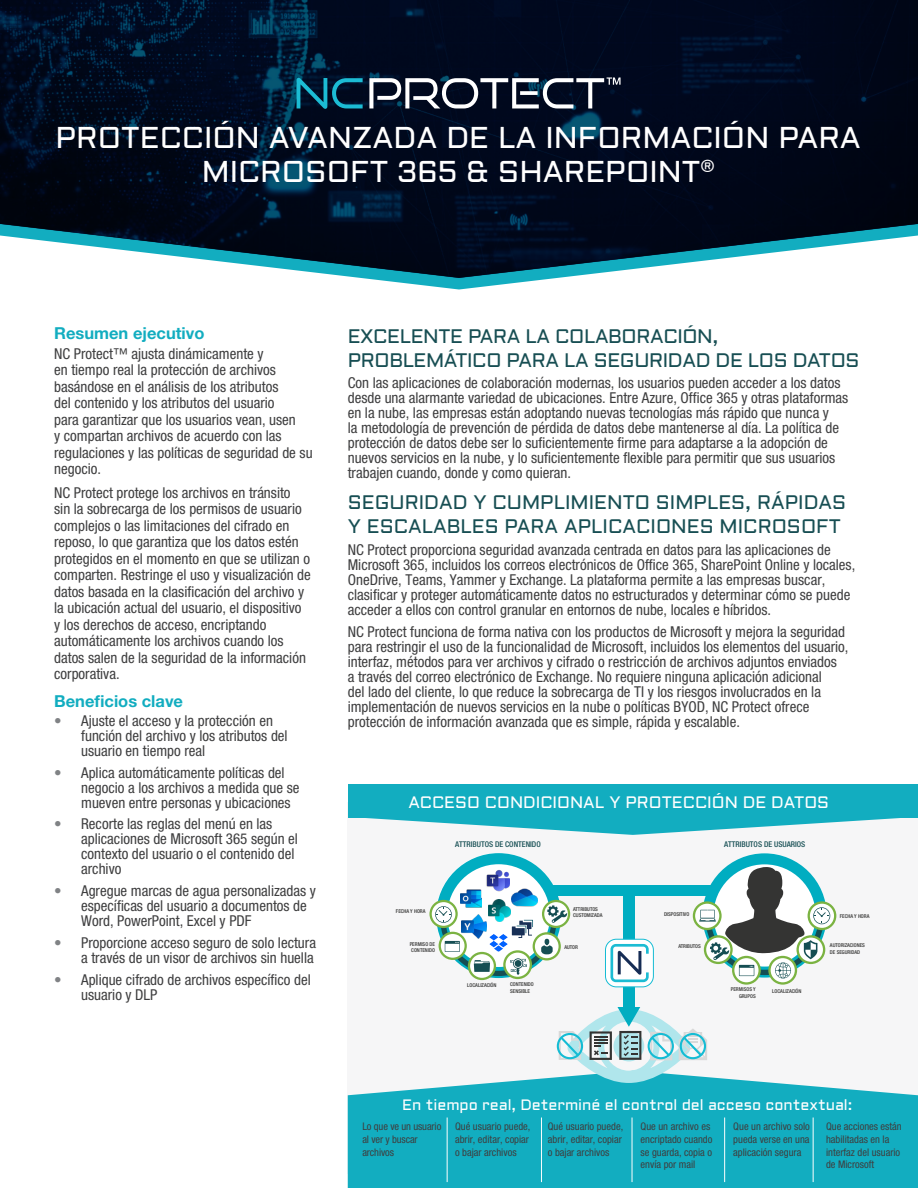
<style>
.page{position:relative;width:918px;height:1188px;background:#fff}
.page>*{position:absolute;margin:0;border:0;box-sizing:border-box;transform-origin:0 0}
.t1{font:30px/34.5px "Aldrich";color:#fff;text-align:center}
.t2{font:19.5px/24px "Aldrich";color:#174e53}
.t3{font:19.5px/24px "Aldrich";letter-spacing:-.02em;color:#174e53}
.t4{font:16.5px "Aldrich";color:#fff}
.t5{font:700 16.5px "Helvetica Neue LT Std";color:#12adc0}
.t6{font:condensed 15px/15px "Helvetica Neue LT Std";color:#3e3e3f}
.t7{font:15px "Aldrich";letter-spacing:-.005em;color:#fff}
.t8{font:condensed 10.5px/12.6px "Helvetica Neue LT Std";color:#3e3e3f}
.t9{font:500 condensed 7.95px "Helvetica Neue LT Std";color:#154e53}
.t10{font:500 condensed 5.25px/6.3px "Helvetica Neue LT Std";color:#343433}
.s1{font-weight:300;font-stretch:normal;color:#808285}
</style>
<div class="page">
<div style="left:348px;top:802px;width:570px;height:372px;background:#f6f6f7"></div>
<svg style="left:348px;top:1077px;width:570px;height:111px;background:#20b1c3"></svg>
<div style="left:554px;top:886px;width:157px;height:10px;background:#00adc1"></div>
<div style="left:623px;top:886px;width:12px;height:124px;background:#00adc1"></div>
<div style="left:605px;top:939px;width:48px;height:48px;background:#fff;border-radius:11px"></div>
<div style="left:605px;top:939px;width:49px;height:48px;border:1px solid #15bcd4;border-radius:11px"></div>
<svg style="left:610px;top:944px;width:39px;height:38px"></svg>
<div style="left:557px;top:1033px;width:26px;height:26px;border:2px solid #15bcd4;border-radius:50%"></div>
<svg style="left:559px;top:1007px;width:148px;height:76px"></svg>
<svg style="left:429px;top:853px;width:141px;height:127px"></svg>
<svg style="left:693px;top:853px;width:143px;height:132px"></svg>
<hr style="left:447px;top:1118px;width:1px;height:64px;background:#fff">
<hr style="left:541px;top:1118px;width:1px;height:64px;background:#fff">
<hr style="left:632px;top:1118px;width:1px;height:64px;background:#fff">
<hr style="left:724px;top:1118px;width:1px;height:64px;background:#fff">
<hr style="left:813px;top:1118px;width:1px;height:64px;background:#fff">
<div style="left:348px;top:784px;width:569px;height:34px;background:#12adc0"></div>
<svg style="left:366px;top:817px;width:552px;height:18px"></svg>
<svg style="left:362px;top:278px;width:194px;height:12px"></svg>
<img style="left:0;top:0;width:918px;height:278px">
<svg style="left:297px;top:78px;width:66px;height:31px;background:#08445c"></svg>
<svg style="left:369px;top:77px;width:252px;height:31px"></svg>
<h1 class="t1" style="left:56px;top:121px;width:807px">PROTECCIÓN AVANZADA DE LA INFORMACIÓN PARA<br>MICROSOFT 365 &amp; SHAREPOINT<sup>®</sup></h1>
<p class="t5" style="left:54px;top:323px;width:152px">Resumen ejecutivo</p>
<p class="t6" style="left:54px;top:345px;width:260px;line-height:16.5px">NC Protect™ ajusta dinámicamente y<br>en tiempo real la protección de archivos basándose en el análisis de los atributos<br>del contenido y los atributos del usuario<br>para garantizar que los usuarios vean, usen<br>y compartan archivos de acuerdo con las regulaciones y las políticas de seguridad de su negocio.</p>
<p class="t6" style="left:54px;top:484px;width:258px;line-height:16.5px">NC Protect protege los archivos en tránsito<br>sin la sobrecarga de los permisos de usuario complejos o las limitaciones del cifrado en reposo, lo que garantiza que los datos estén protegidos en el momento en que se utilizan o comparten. Restringe el uso y visualización de datos basada en la clasificación del archivo y la ubicación actual del usuario, el dispositivo y los derechos de acceso, encriptando automáticamente los archivos cuando los datos salen de la seguridad de la información corporativa.</p>
<p class="t5" style="left:54px;top:691px;width:130px">Beneficios clave</p>
<p class="t6" style="left:81px;top:713px;width:208px;text-indent:-27px"><span class="s1">•</span> Ajuste el acceso y la protección en función del archivo y los atributos del usuario en tiempo real</p>
<p class="t6" style="left:81px;top:765px;width:220px;text-indent:-27px"><span class="s1">•</span> Aplica automáticamente políticas del negocio a los archivos a medida que se mueven entre personas y ubicaciones</p>
<p class="t6" style="left:81px;top:817px;width:218px;text-indent:-27px"><span class="s1">•</span> Recorte las reglas del menú en las aplicaciones de Microsoft 365 según el contexto del usuario o el contenido del archivo</p>
<p class="t6" style="left:81px;top:883px;width:236px;text-indent:-27px"><span class="s1">•</span> Agregue marcas de agua personalizadas y específicas del usuario a documentos de<br>Word, PowerPoint, Excel y PDF</p>
<p class="t6" style="left:54px;top:935px;width:263px;text-align:right"><span class="s1">•</span> Proporcione acceso seguro de solo lectura a través de un visor de archivos sin huella</p>
<p class="t6" style="left:81px;top:972px;width:231px;text-indent:-27px"><span class="s1">•</span> Aplique cifrado de archivos específico del usuario y DLP</p>
<h2 class="t3" style="left:348px;top:324px;width:513px">EXCELENTE PARA LA COLABORACIÓN,<br>PROBLEMÁTICO PARA LA SEGURIDAD DE LOS DATOS</h2>
<p class="t6" style="left:348px;top:375px;width:502px">Con las aplicaciones de colaboración modernas, los usuarios pueden acceder a los datos desde una alarmante variedad de ubicaciones. Entre Azure, Office 365 y otras plataformas en la nube, las empresas están adoptando nuevas tecnologías más rápido que nunca y<br>la metodología de prevención de pérdida de datos debe mantenerse al día. La política de protección de datos debe ser lo suficientemente firme para adaptarse a la adopción de nuevos servicios en la nube, y lo suficientemente flexible para permitir que sus usuarios trabajen cuando, donde y como quieran.</p>
<h2 class="t2" style="left:348px;top:491px;width:500px">SEGURIDAD Y CUMPLIMIENTO SIMPLES, RÁPIDAS<br>Y ESCALABLES PARA APLICACIONES MICROSOFT</h2>
<p class="t6" style="left:348px;top:542px;width:509px">NC Protect proporciona seguridad avanzada centrada en datos para las aplicaciones de Microsoft 365, incluidos los correos electrónicos de Office 365, SharePoint Online y locales, OneDrive, Teams, Yammer y Exchange. La plataforma permite a las empresas buscar, clasificar y proteger automáticamente datos no estructurados y determinar cómo se puede acceder a ellos con control granular en entornos de nube, locales e híbridos.</p>
<p class="t6" style="left:348px;top:624px;width:502px">NC Protect funciona de forma nativa con los productos de Microsoft y mejora la seguridad para restringir el uso de la funcionalidad de Microsoft, incluidos los elementos del usuario, interfaz, métodos para ver archivos y cifrado o restricción de archivos adjuntos enviados<br>a través del correo electrónico de Exchange. No requiere ninguna aplicación adicional<br>del lado del cliente, lo que reduce la sobrecarga de TI y los riesgos involucrados en la implementación de nuevos servicios en la nube o políticas BYOD, NC Protect ofrece protección de información avanzada que es simple, rápida y escalable.</p>
<p class="t4" style="left:408px;top:790px;width:422px">ACCESO CONDICIONAL Y PROTECCIÓN DE DATOS</p>
<p class="t9" style="left:455px;top:839px;width:87px">ATTRIBUTOS DE CONTENIDO</p>
<p class="t10" style="left:396px;top:908px;width:31px">FECHA Y HORA</p>
<p class="t10" style="left:410px;top:941px;width:27px;text-align:center">PERMISO DE<br>CONTENIDO</p>
<p class="t10" style="left:467px;top:982px;width:31px">LOCALIZACIÓN</p>
<p class="t10" style="left:510px;top:981px;width:25px">CONTENIDO<br>SENSIBLE</p>
<p class="t10" style="left:573px;top:906px;width:31px">ATTRIBUTOS<br>CUSTOMIZADA</p>
<p class="t10" style="left:564px;top:944px;width:15px">AUTOR</p>
<p class="t9" style="left:724px;top:839px;width:83px">ATTRIBUTOS DE USUARIOS</p>
<p class="t10" style="left:664px;top:910px;width:27px">DISPOSITIVO</p>
<p class="t10" style="left:678px;top:943px;width:24px">ATRIBUTOS</p>
<p class="t10" style="left:731px;top:986px;width:26px;text-align:right">PERMISOS Y<br>GRUPOS</p>
<p class="t10" style="left:772px;top:988px;width:31px">LOCALIZACIÓN</p>
<p class="t10" style="left:840px;top:913px;width:31px">FECHA Y HORA</p>
<p class="t10" style="left:830px;top:942px;width:37px">AUTORIZACIONES<br>DE SEGURIDAD</p>
<p class="t7" style="left:402px;top:1094px;width:452px">En tiempo real, Determiné el control del acceso contextual:</p>
<p class="t8" style="left:362px;top:1120px;width:81px">Lo que ve un usuario al ver y buscar archivos</p>
<p class="t8" style="left:455px;top:1120px;width:77px">Qué usuario puede, abrir, editar, copiar o bajar archivos</p>
<p class="t8" style="left:548px;top:1120px;width:77px">Qué usuario puede, abrir, editar, copiar o bajar archivos</p>
<p class="t8" style="left:641px;top:1120px;width:73px">Que un archivo es encriptado cuando se guarda, copia o envía por mail</p>
<p class="t8" style="left:733px;top:1120px;width:78px;text-align:justify">Que un archivo solo pueda verse en una aplicación segura</p>
<p class="t8" style="left:826px;top:1120px;width:77px">Que acciones están habilitadas en la interfaz del usuario de Microsoft</p>
</div>
